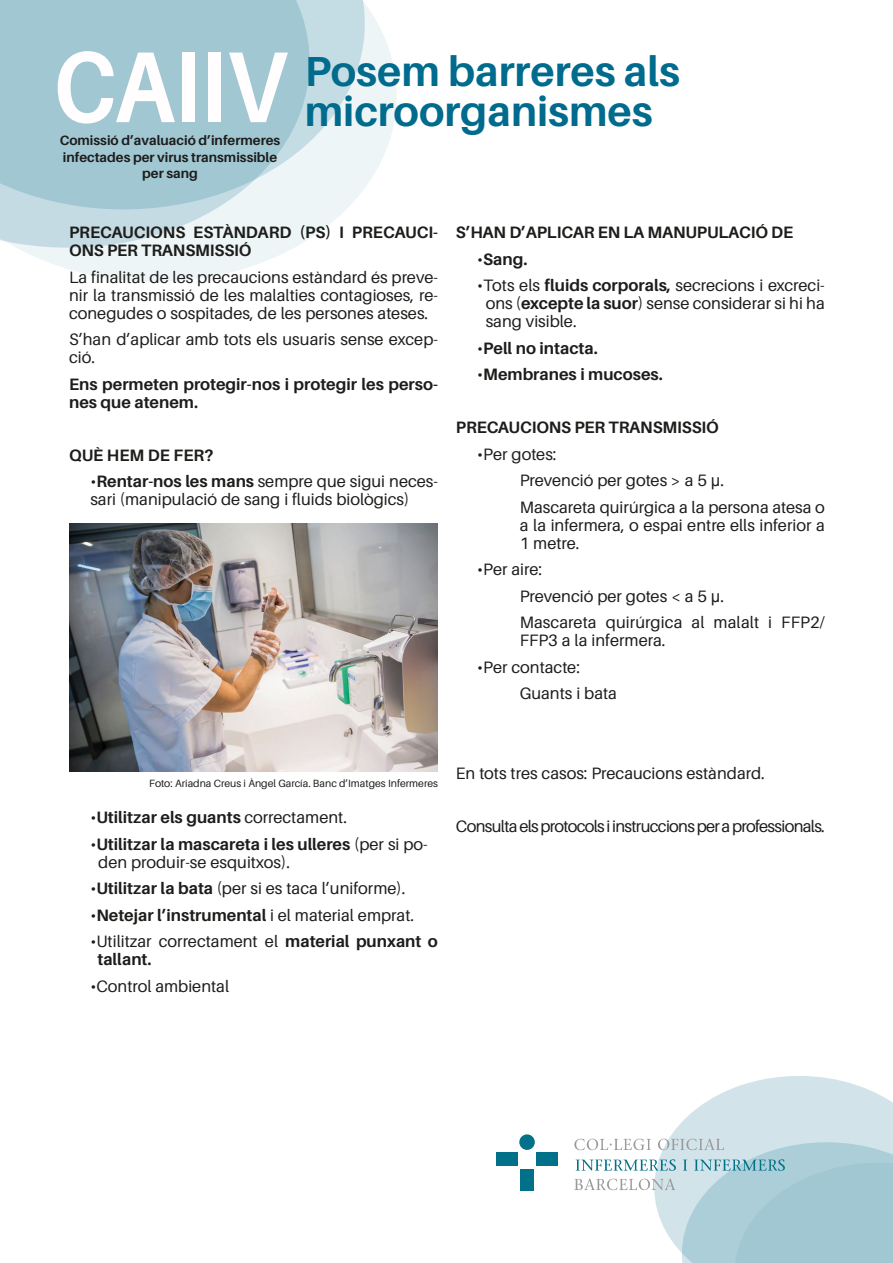
<style>
.page{position:relative;width:893px;height:1263px;background:#fff}
.page>*{position:absolute;margin:0;border:0;box-sizing:border-box;transform-origin:0 0}
.FLAIX_Titol_activita{font:700 100.95px "Aileron";color:#fffdfe;scale:.88 1}
.FLAIX_Titol_activita-2{font:700 42px "Aileron";color:#006b8d}
.Text{font:16.5px/18px "Aileron";color:#1d1d1b}
.Text-2{font:700 16.5px/18px "Aileron";color:#1d1d1b}
.Text-3{font:16.5px "Aileron";letter-spacing:-.04em;color:#1d1d1b}
.t1{font:700 13.5px "Aileron";color:#1d1d1b}
.FLAIX_Titol_activita-3{font:10.5px "Aileron";color:#1d1d1b}
.s1{font-weight:700}
.s2{font-weight:400}
.s3{font-family:"Arial"}
</style>
<div class="page">
<div style="left:496px;top:1152px;width:22px;height:13px;background:#007189"></div>
<div style="left:537px;top:1152px;width:21px;height:13px;background:#007189"></div>
<div style="left:520px;top:1169px;width:13px;height:22px;background:#007189"></div>
<div style="left:519px;top:1134px;width:16px;height:16px;background:#007189;border-radius:50%"></div>
<svg style="left:574px;top:1076px;width:319px;height:187px"></svg>
<img style="left:69px;top:523px;width:369px;height:248px">
<svg style="left:0;top:0;width:397px;height:282px;background:#c1dae2"></svg>
<p class="FLAIX_Titol_activita" style="left:53px;top:31px;width:267px">CAIIV</p>
<p class="t1" style="left:60px;top:133px;width:222px">Comissió d’avaluació d’infermeres</p>
<p class="t1" style="left:63px;top:149px;width:216px">infectades per virus transmissible</p>
<p class="t1" style="left:142px;top:166px;width:57px">per sang</p>
<p class="FLAIX_Titol_activita-2" style="left:305px;top:47px;width:377px">Posem barreres als</p>
<p class="FLAIX_Titol_activita-2" style="left:305px;top:88px;width:350px">microorganismes</p>
<p class="Text-2" style="left:69px;top:223px;width:370px">PRECAUCIONS ESTÀNDARD (PS) I PRECAUCI-<br>ONS PER TRANSMISSIÓ</p>
<p class="Text" style="left:69px;top:268px;width:370px;text-align:justify">La finalitat de les precaucions estàndard és preve&shy;nir la transmissió de les malalties contagioses, re&shy;conegudes o sospitades, de les persones ateses.</p>
<p class="Text" style="left:69px;top:331px;width:370px">S’han d’aplicar amb tots els usuaris sense excep&shy;ció.</p>
<p class="Text-2" style="left:69px;top:375px;width:370px">Ens permeten protegir-nos i protegir les perso&shy;nes que atenem.</p>
<p class="Text-2" style="left:69px;top:446px;width:146px">QUÈ HEM DE FER?</p>
<p class="Text" style="left:90px;top:473px;width:349px">•<span class="s1">Rentar-nos les mans</span> sempre que sigui neces&shy;sari (manipulació de sang i fluids biològics)</p>
<p class="Text-2" style="left:456px;top:223px;width:339px">S’HAN D’APLICAR EN LA MANUPULACIÓ DE</p>
<p class="Text-2" style="left:477px;top:250px;width:52px"><span class="s2">•</span>Sang.</p>
<p class="Text" style="left:486px;top:277px;width:341px;text-align:justify;text-indent:-9px">•Tots els <span class="s1">fluids corporals,</span> secrecions i excreci&shy;ons (<span class="s1">excepte la suor</span>) sense considerar si hi ha sang visible.</p>
<p class="Text-2" style="left:477px;top:339px;width:122px"><span class="s2">•</span>Pell no intacta.</p>
<p class="Text-2" style="left:477px;top:365px;width:187px"><span class="s2">•</span>Membranes i mucoses.</p>
<p class="Text-2" style="left:456px;top:418px;width:264px">PRECAUCIONS PER TRANSMISSIÓ</p>
<p class="Text" style="left:477px;top:445px;width:81px">•Per gotes:</p>
<p class="Text" style="left:520px;top:472px;width:206px">Prevenció per gotes &gt; a 5 <span class="s3">µ</span>.</p>
<p class="Text" style="left:520px;top:498px;width:307px;text-align:justify">Mascareta quirúrgica a la persona atesa o a la infermera, o espai entre ells inferior a 1 metre.</p>
<p class="Text" style="left:477px;top:561px;width:66px">•Per aire:</p>
<p class="Text" style="left:520px;top:587px;width:206px">Prevenció per gotes &lt; a 5 <span class="s3">µ</span>.</p>
<p class="Text" style="left:520px;top:614px;width:306px">Mascareta quirúrgica al malalt i FFP2/<br>FFP3 a la infermera.</p>
<p class="Text" style="left:477px;top:658px;width:104px">•Per contacte:</p>
<p class="Text" style="left:520px;top:685px;width:99px">Guants i bata</p>
<p class="FLAIX_Titol_activita-3" style="left:149px;top:778px;width:290px">Foto: Ariadna Creus i Àngel García. Banc d’Imatges Infermeres</p>
<p class="Text-2" style="left:90px;top:808px;width:258px"><span class="s2">•</span>Utilitzar els guants <span class="s2">correctament.</span></p>
<p class="Text" style="left:98px;top:835px;width:331px;text-indent:-8px">•<span class="s1">Utilitzar la mascareta i les ulleres</span> (per si po&shy;den produir-se esquitxos).</p>
<p class="Text" style="left:90px;top:880px;width:316px">•<span class="s1">Utilitzar la bata</span> (per si es taca l’uniforme).</p>
<p class="Text-2" style="left:90px;top:906px;width:325px"><span class="s2">•</span>Netejar l’instrumental <span class="s2">i el material emprat.</span></p>
<p class="Text" style="left:97px;top:933px;width:342px;text-indent:-7px">•Utilitzar correctament el <span class="s1">material punxant o tallant.</span></p>
<p class="Text" style="left:90px;top:977px;width:140px">•Control ambiental</p>
<p class="Text" style="left:456px;top:764px;width:310px">En tots tres casos: Precaucions estàndard.</p>
<p class="Text-3" style="left:456px;top:817px;width:370px">Consulta els protocols i instruccions per a professionals.</p>
</div>
